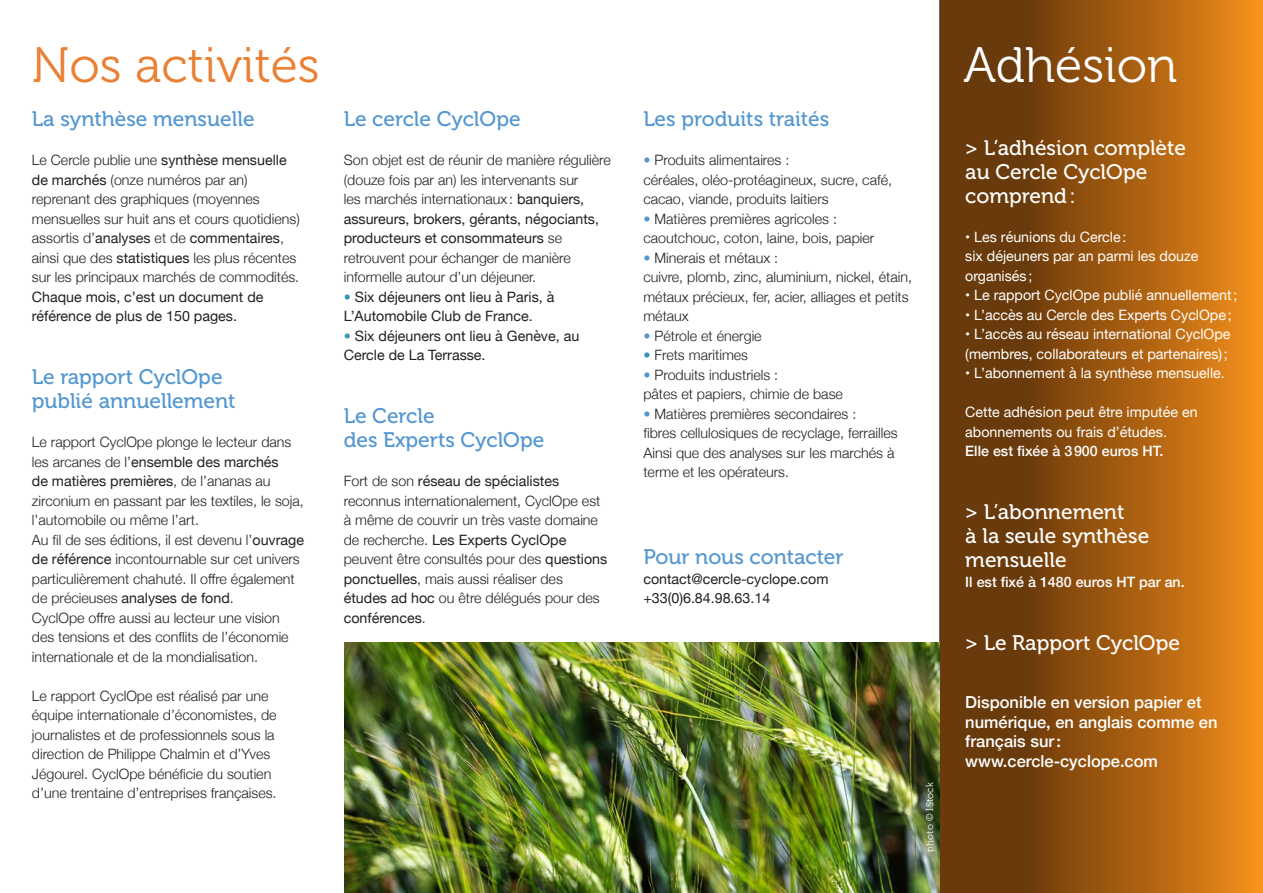
<style>
.page{position:relative;width:1263px;height:893px;background:#fff}
.page>*{position:absolute;margin:0;border:0;box-sizing:border-box;transform-origin:0 0}
.t1{font:49.65px "Museo 300";color:#ea8034}
.t2{font:49.65px "Museo 300";color:#fff}
.t3{font:21px/24px "Museo 500";color:#5296d1}
.t4{font:21px/24px "Museo 500";color:#fff}
.t5{font:500 16.5px/19.5px "Helvetica Neue";color:#fff}
.t6{font:300 14.25px/19.5px "Helvetica Neue";color:#231f20}
.t7{font:14.25px/19.5px "Helvetica Neue";color:#fff}
.t8{font:14.25px/19.5px "Helvetica Neue";color:#231f20}
.t9{font:500 14.25px "Helvetica Neue";color:#fff}
.t10{font:9.75px "Museo 300";letter-spacing:.02em;color:#fff}
.s1{font-weight:400}
.s2{font-weight:300;color:#3a92b9}
.s3{color:#5296d1}
.s4{color:#3a92b9}
</style>
<div class="page">
<svg style="left:940px;top:0;width:323px;height:893px;background:#9d5910"></svg>
<img style="left:344px;top:642px;width:596px;height:251px">
<p class="t1" style="left:32px;top:38px;width:289px">Nos activités</p>
<p class="t2" style="left:963px;top:38px;width:215px">Adhésion</p>
<p class="t3" style="left:32px;top:107px;width:224px">La synthèse mensuelle</p>
<p class="t6" style="left:32px;top:149px;width:269px">Le Cercle publie une <span class="s1">synthèse mensuelle de marchés</span> (onze numéros par an) reprenant des graphiques (moyennes mensuelles sur huit ans et cours quotidiens) assortis d’<span class="s1">analyses</span> et de <span class="s1">commentaires</span>, ainsi que des <span class="s1">statistiques</span> les plus récentes sur les principaux marchés de commodités.<br><span class="s1">Chaque mois, c’est un document de référence de plus de 150 pages.</span></p>
<p class="t3" style="left:32px;top:365px;width:205px">Le rapport CyclOpe publié annuellement</p>
<p class="t6" style="left:32px;top:431px;width:273px">Le rapport CyclOpe plonge le lecteur dans les arcanes de l’<span class="s1">ensemble des marchés<br>de matières premières</span>, de l’ananas au zirconium en passant par les textiles, le soja, l’automobile ou même l’art.</p>
<p class="t6" style="left:32px;top:529px;width:274px">Au fil de ses éditions, il est devenu l’<span class="s1">ouvrage de référence</span> incontournable sur cet univers particulièrement chahuté. Il offre également de précieuses <span class="s1">analyses de fond</span>.</p>
<p class="t6" style="left:32px;top:607px;width:258px">CyclOpe offre aussi au lecteur une vision des tensions et des conflits de l’économie internationale et de la mondialisation.</p>
<p class="t6" style="left:32px;top:685px;width:246px">Le rapport CyclOpe est réalisé par une équipe internationale d’économistes, de journalistes et de professionnels sous la direction de Philippe Chalmin et d’Yves Jégourel. CyclOpe bénéficie du soutien d’une trentaine d’entreprises françaises.</p>
<p class="t3" style="left:344px;top:107px;width:178px">Le cercle CyclOpe</p>
<p class="t6" style="left:344px;top:149px;width:268px">Son objet est de réunir de manière régulière (douze fois par an) les intervenants sur<br>les marchés internationaux : <span class="s1">banquiers, assureurs, brokers, gérants, négociants, producteurs et consommateurs</span> se retrouvent pour échanger de manière informelle autour d’un déjeuner.</p>
<p class="t8" style="left:344px;top:288px;width:212px"><span class="s2">•</span> Six déjeuners ont lieu à Paris, à<br>L’Automobile Club de France.</p>
<p class="t8" style="left:344px;top:327px;width:237px"><span class="s2">•</span> Six déjeuners ont lieu à Genève, au<br>Cercle de La Terrasse.</p>
<p class="t3" style="left:344px;top:404px;width:202px">Le Cercle<br>des Experts CyclOpe</p>
<p class="t6" style="left:344px;top:470px;width:265px">Fort de son <span class="s1">réseau de spécialistes </span>reconnus internationalement, CyclOpe est à même de couvrir un très vaste domaine de recherche. <span class="s1">Les Experts CyclOpe </span>peuvent être consultés pour des <span class="s1">questions ponctuelles</span>, mais aussi réaliser des <span class="s1">études ad hoc</span> ou être délégués pour des <span class="s1">conférences</span>.</p>
<p class="t3" style="left:643px;top:107px;width:187px">Les produits traités</p>
<p class="t6" style="left:643px;top:149px;width:147px"><span class="s3">•</span> Produits alimentaires :</p>
<p class="t6" style="left:643px;top:169px;width:250px">céréales, oléo-protéagineux, sucre, café, cacao, viande, produits laitiers</p>
<p class="t6" style="left:643px;top:208px;width:195px"><span class="s3">•</span> Matières premières agricoles :</p>
<p class="t6" style="left:643px;top:227px;width:232px">caoutchouc, coton, laine, bois, papier</p>
<p class="t6" style="left:643px;top:247px;width:136px"><span class="s3">•</span> Minerais et métaux :</p>
<p class="t6" style="left:643px;top:266px;width:270px">cuivre, plomb, zinc, aluminium, nickel, étain, métaux précieux, fer, acier, alliages et petits métaux</p>
<p class="t6" style="left:643px;top:325px;width:120px"><span class="s3">•</span> Pétrole et énergie</p>
<p class="t6" style="left:643px;top:344px;width:106px"><span class="s4">•</span> Frets maritimes</p>
<p class="t6" style="left:643px;top:364px;width:136px"><span class="s3">•</span> Produits industriels :</p>
<p class="t6" style="left:643px;top:383px;width:201px">pâtes et papiers, chimie de base</p>
<p class="t6" style="left:643px;top:403px;width:214px"><span class="s3">•</span> Matières premières secondaires :</p>
<p class="t6" style="left:643px;top:422px;width:256px">fibres cellulosiques de recyclage, ferrailles</p>
<p class="t6" style="left:643px;top:442px;width:252px">Ainsi que des analyses sur les marchés à terme et les opérateurs.</p>
<p class="t3" style="left:643px;top:545px;width:202px">Pour nous contacter</p>
<p class="t8" style="left:643px;top:570px;width:187px">contact@cercle-cyclope.com</p>
<p class="t8" style="left:643px;top:589px;width:128px">+33(0)6.84.98.63.14</p>
<p class="t10" style="left:924px;top:852px;width:71px;rotate:-90deg">photo © IStock</p>
<p class="t4" style="left:965px;top:136px;width:222px">&gt; L’adhésion complète au Cercle CyclOpe comprend:</p>
<p class="t7" style="left:965px;top:228px;width:235px">• Les réunions du Cercle:<br>six déjeuners par an parmi les douze organisés;</p>
<p class="t7" style="left:965px;top:286px;width:274px">• Le rapport CyclOpe publié annuellement;</p>
<p class="t7" style="left:965px;top:306px;width:268px">• L’accès au Cercle des Experts CyclOpe;</p>
<p class="t7" style="left:965px;top:325px;width:267px">• L’accès au réseau international CyclOpe (membres, collaborateurs et partenaires);</p>
<p class="t7" style="left:965px;top:364px;width:261px">• L’abonnement à la synthèse mensuelle.</p>
<p class="t7" style="left:965px;top:403px;width:234px">Cette adhésion peut être imputée en abonnements ou frais d’études.</p>
<p class="t9" style="left:965px;top:440px;width:200px">Elle est fixée à 3900 euros HT.</p>
<p class="t4" style="left:965px;top:500px;width:185px">&gt; L’abonnement<br>à la seule synthèse mensuelle</p>
<p class="t9" style="left:965px;top:570px;width:221px">Il est fixé à 1480 euros HT par an.</p>
<p class="t4" style="left:965px;top:631px;width:216px">&gt; Le Rapport CyclOpe</p>
<p class="t5" style="left:965px;top:691px;width:254px">Disponible en version papier et numérique, en anglais comme en français sur:</p>
<p class="t5" style="left:965px;top:750px;width:194px">www.cercle-cyclope.com</p>
</div>
